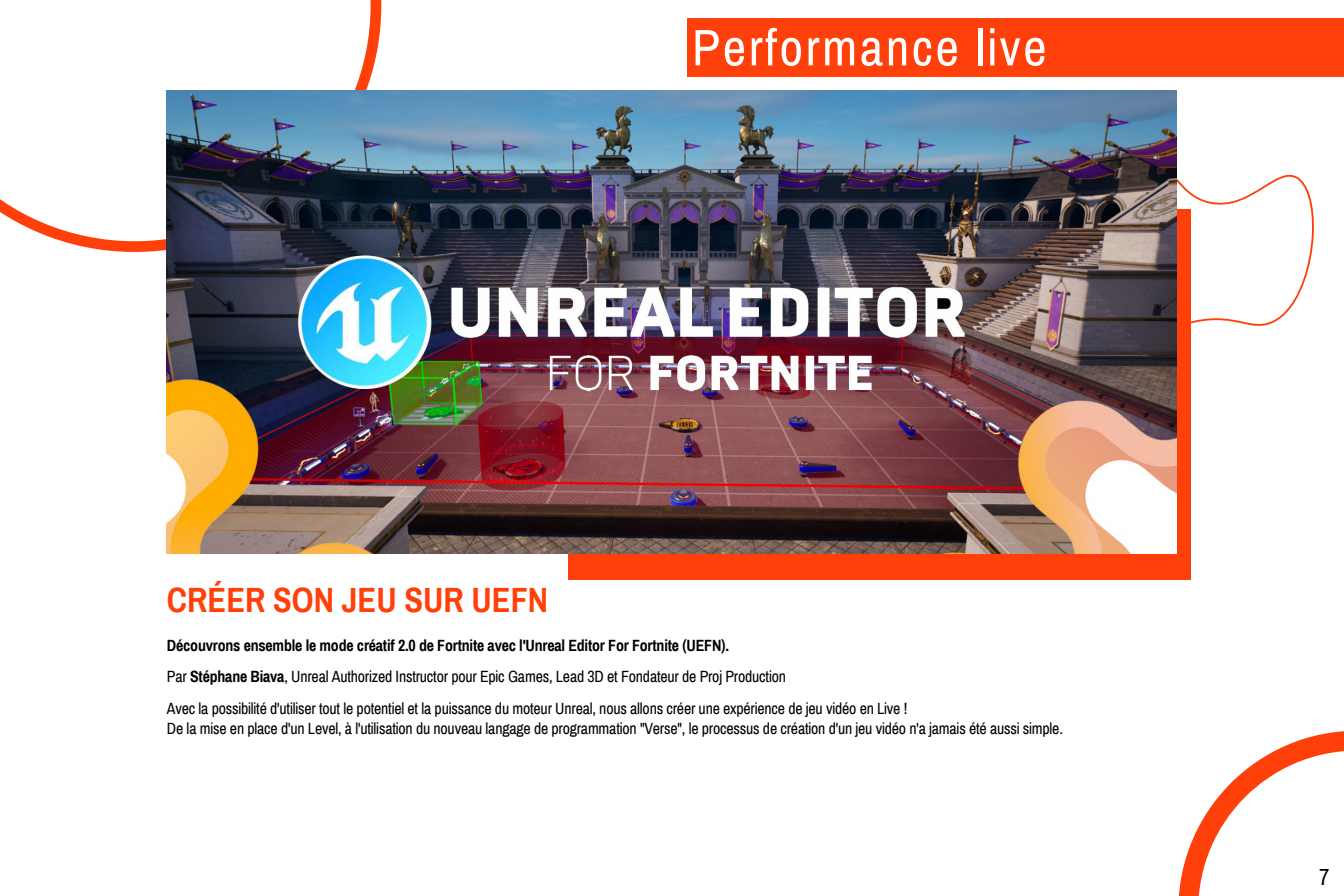
<style>
.page{position:relative;width:1344px;height:896px;background:#fff}
.page>*{position:absolute;margin:0;border:0;box-sizing:border-box;transform-origin:0 0}
.t1{font:51.36px "Archivo Narrow";letter-spacing:.05em;color:#fff}
.t2{font:700 34.3px "Archivo Narrow";color:#ff400a}
.t3{font:22.75px "Archivo Narrow";color:#000}
.t4{font:15.84px/31.5px "Archivo Narrow";letter-spacing:-.01em;color:#000}
.s1{font-weight:700}
</style>
<div class="page">
<div style="left:568px;top:209px;width:623px;height:371px;background:#ff400a"></div>
<svg style="left:1178px;top:731px;width:166px;height:165px"></svg>
<svg style="left:0;top:0;width:381px;height:252px"></svg>
<svg style="left:1177px;top:174px;width:137px;height:152px"></svg>
<img style="left:167px;top:90px;width:1010px;height:463px">
<div style="left:687px;top:18px;width:657px;height:59px;background:#ff400a"></div>
<h1 class="t1" style="left:692px;top:20px;width:356px">Performance live</h1>
<h2 class="t2" style="left:167px;top:582px;width:383px">CRÉER SON JEU SUR UEFN</h2>
<p class="t4" style="left:167px;top:630px;width:742px"><span class="s1">Découvrons ensemble le mode créatif 2.0 de Fortnite avec l'Unreal Editor For Fortnite (UEFN).<br></span>Par <span class="s1">Stéphane Biava</span>, Unreal Authorized Instructor pour Epic Games, Lead 3D et Fondateur de Proj Production<br>Avec la possibilité d'utiliser tout le potentiel et la puissance du moteur Unreal, nous allons créer une expérience de jeu vidéo en Live !</p>
<p class="t4" style="left:167px;top:713px;width:898px">De la mise en place d'un Level, à l'utilisation du nouveau langage de programmation "Verse", le processus de création d'un jeu vidéo n'a jamais été aussi simple.</p>
<h3 class="t3" style="left:1319px;top:865px;width:12px">7</h3>
</div>
